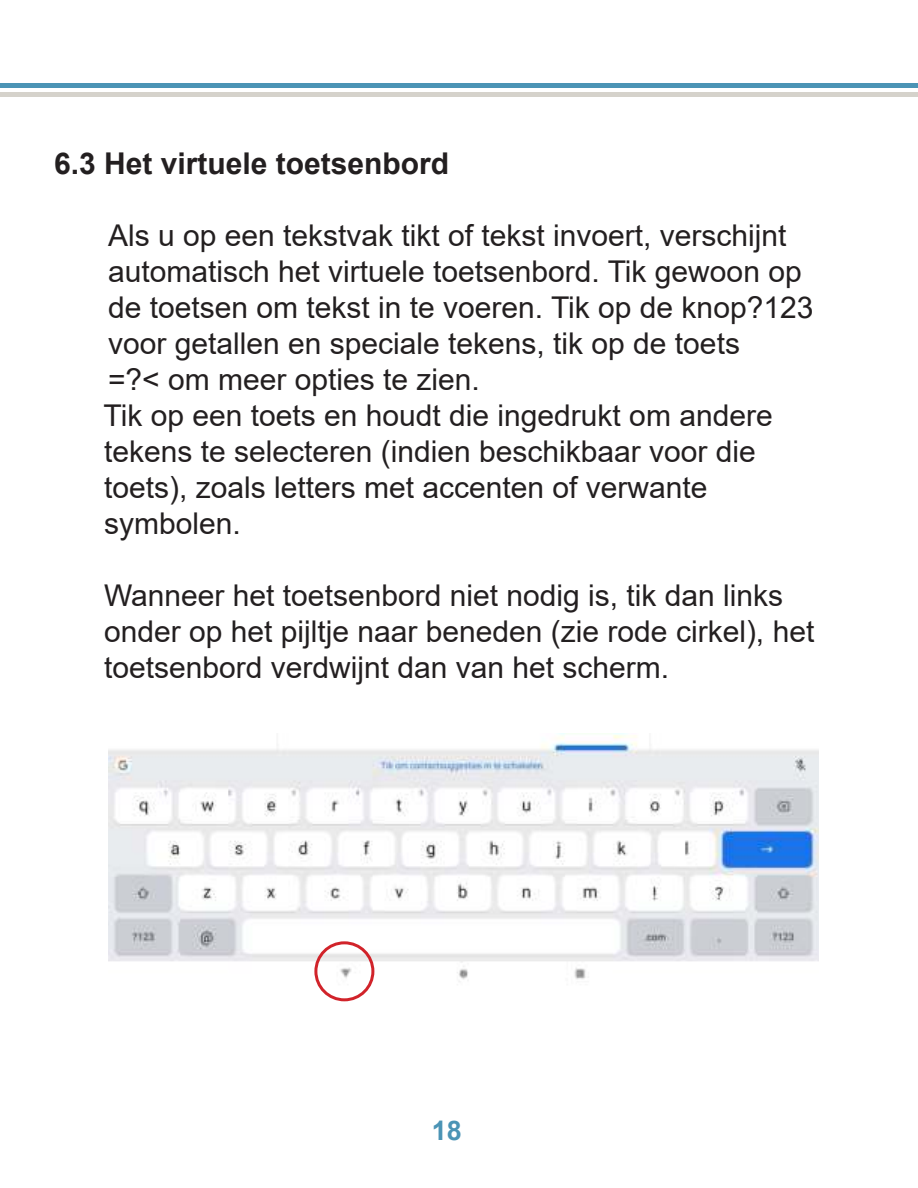
<style>
.page{position:relative;width:918px;height:1188px;background:#fff}
.page>*{position:absolute;margin:0;border:0;box-sizing:border-box;transform-origin:0 0}
.t1{font:30px/36px "Arial";color:#231f20}
.t2{font:700 30px "Arial";color:#231f20}
.t3{font:700 27px "Arial";color:#4b94b5}
</style>
<div class="page">
<div style="left:0;top:83px;width:918px;height:5px;background:#4b94b5"></div>
<div style="left:0;top:92px;width:918px;height:5px;background:#d5d2cb"></div>
<img style="left:108px;top:734px;width:711px;height:253px">
<div style="left:314px;top:941px;width:60px;height:60px;border:3px solid #d1232a;border-radius:50%"></div>
<p class="t2" style="left:54px;top:153px;width:397px">6.3 Het virtuele toetsenbord</p>
<p class="t1" style="left:103px;top:221px;width:711px">Als u op een tekstvak tikt of tekst invoert, verschijnt automatisch het virtuele toetsenbord. Tik gewoon op de toetsen om tekst in te voeren. Tik op de knop?123 voor getallen en speciale tekens, tik op de toets<br>=?&lt; om meer opties te zien.<br>Tik op een toets en houdt die ingedrukt om andere tekens te selecteren (indien beschikbaar voor die toets), zoals letters met accenten of verwante symbolen.</p>
<p class="t1" style="left:104px;top:581px;width:712px">Wanneer het toetsenbord niet nodig is, tik dan links onder op het pijltje naar beneden (zie rode cirkel), het toetsenbord verdwijnt dan van het scherm.</p>
<p class="t3" style="left:432px;top:1121px;width:32px">18</p>
</div>
